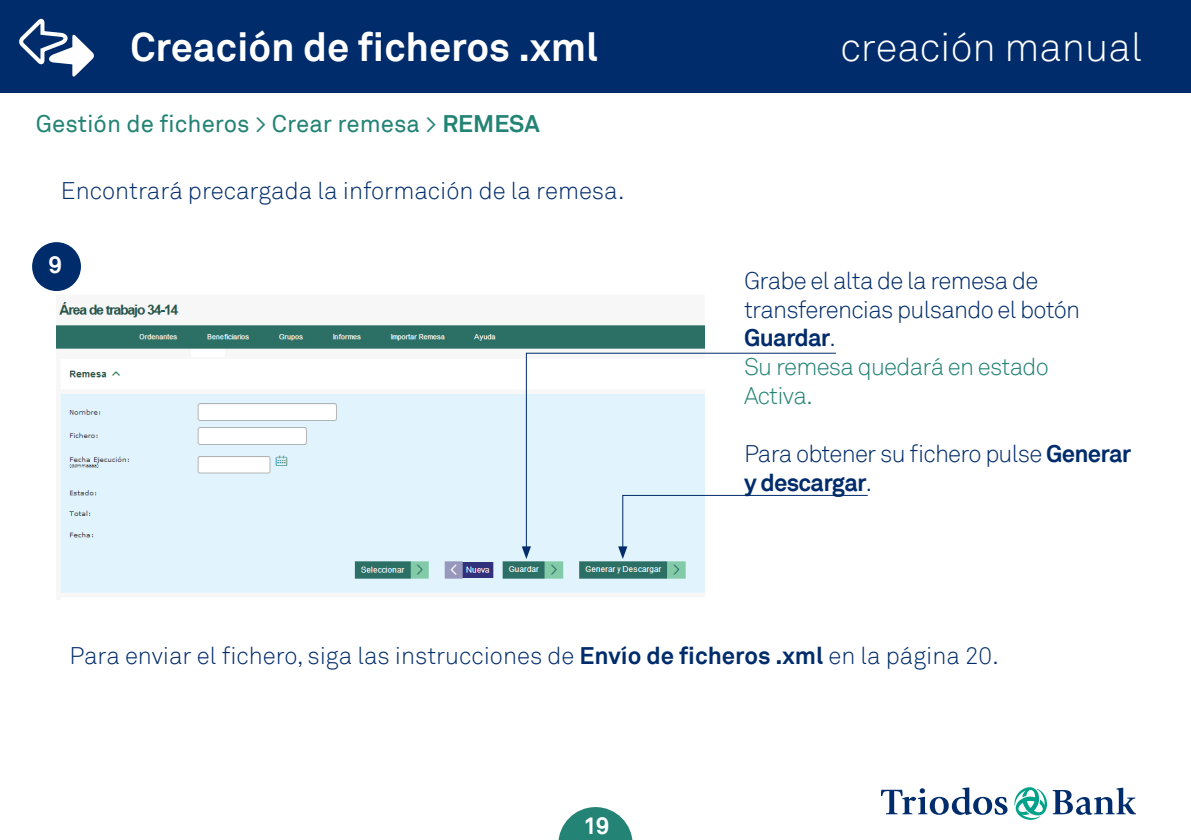
<style>
.page{position:relative;width:1191px;height:840px;background:#fff}
.page>*{position:absolute;margin:0;border:0;box-sizing:border-box;transform-origin:0 0}
.t1{font:700 40px "Akkurat";color:#fff}
.t2{font:300 40px "Akkurat";color:#fff}
.t3{font:300 24px "Akkurat";letter-spacing:-.01em;color:#002c6b}
.t4{font:300 24px/28.8px "Akkurat";letter-spacing:-.03em;color:#002c6b}
.t5{font:24px "Akkurat";color:#238375}
.t6{font:300 24px/28.8px "Akkurat";letter-spacing:-.03em;color:#238375}
.t7{font:700 24px "Akkurat";color:#fff}
.s1{font-weight:700}
</style>
<div class="page">
<svg style="left:1014px;top:787px;width:122px;height:32px"></svg>
<svg style="left:881px;top:787px;width:126px;height:27px"></svg>
<div style="left:0;top:0;width:1191px;height:92px;background:#002c6b"></div>
<svg style="left:19px;top:19px;width:75px;height:58px"></svg>
<svg style="left:558px;top:807px;width:74px;height:32px"></svg>
<img style="left:57px;top:288px;width:647px;height:305px">
<div style="left:32px;top:242px;width:49px;height:49px;background:#002c6b;border-radius:50%"></div>
<div style="left:191px;top:348px;width:34px;height:8px;background:#fff"></div>
<div style="left:191px;top:370px;width:34px;height:7px;background:#fff"></div>
<svg style="left:525px;top:352px;width:311px;height:198px"></svg>
<svg style="left:522px;top:546px;width:9px;height:12px"></svg>
<svg style="left:618px;top:494px;width:250px;height:64px"></svg>
<p class="t1" style="left:130px;top:21px;width:469px">Creación de ficheros .xml</p>
<p class="t2" style="left:840px;top:23px;width:303px">creación manual</p>
<p class="t5" style="left:36px;top:109px;width:505px">Gestión de ficheros &gt; Crear remesa &gt; <span class="s1">REMESA</span></p>
<p class="t3" style="left:61px;top:176px;width:565px">Encontrará precargada la información de la remesa.</p>
<p class="t7" style="left:48px;top:250px;width:15px">9</p>
<p class="t4" style="left:744px;top:266px;width:337px">Grabe el alta de la remesa de transferencias pulsando el botón<br><span class="s1">Guardar</span>.</p>
<p class="t6" style="left:744px;top:352px;width:306px">Su remesa quedará en estado<br>Activa.</p>
<p class="t4" style="left:744px;top:439px;width:389px">Para obtener su fichero pulse <span class="s1">Generar y descargar</span>.</p>
<p class="t3" style="left:69px;top:641px;width:930px">Para enviar el fichero, siga las instrucciones de <span class="s1">Envío de ficheros .xml</span> en la página 20.</p>
<p class="t7" style="left:583px;top:810px;width:28px">19</p>
</div>
